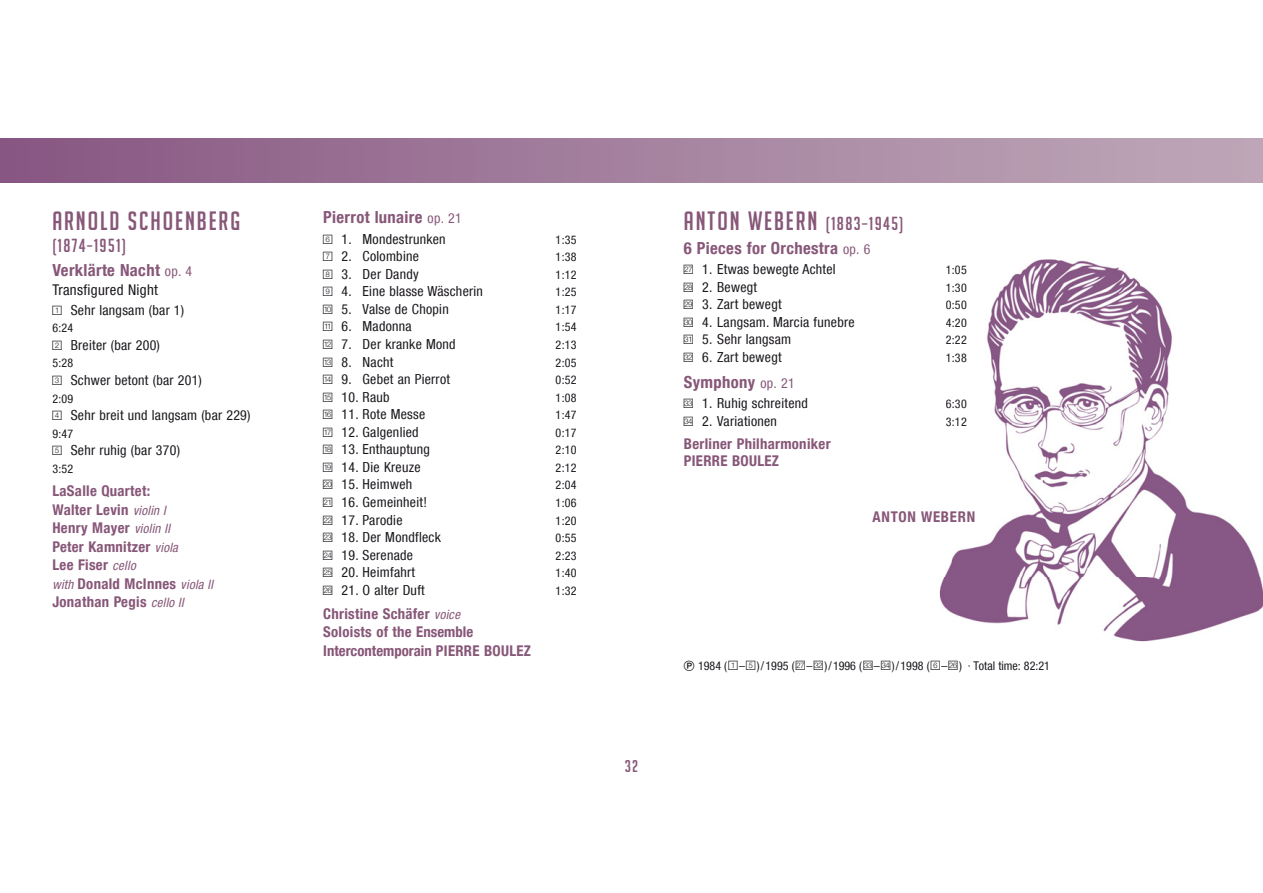
<style>
.page{position:relative;width:1263px;height:893px;background:#fff}
.page>*{position:absolute;margin:0;border:0;box-sizing:border-box;transform-origin:0 0}
.t1{font:25.95px "Big Noodle Titling";letter-spacing:.075em;color:#875778}
.t2{font:18.45px "Big Noodle Titling";letter-spacing:.075em;color:#875778}
.t3{font:700 condensed 16.65px "Helvetica Neue LT Com";letter-spacing:.02em;color:#875778}
.t4{font:16.65px "Big Noodle Titling";color:#875778}
.t5{font:700 condensed 14.85px/18.5px "Helvetica Neue LT Com";letter-spacing:.02em;color:#875778}
.t6{font:condensed 14.85px "Helvetica Neue LT Com";letter-spacing:.02em;color:#1a171c}
.t7{font:700 condensed 14.85px "Helvetica Neue LT Com";letter-spacing:.05em;color:#875778}
.t8{font:condensed 13.8px/17.5px "Helvetica Neue LT Com";letter-spacing:.02em;color:#1a171c}
.t9{font:condensed 12px/17.5px "Helvetica Neue LT Com";letter-spacing:.02em;color:#1a171c;text-align:justify}
.t10{font:condensed 12px "Helvetica Neue LT Com";color:#1a171c}
.s1{font-weight:400;font-size:13.8px}
.s2{font-family:"Grammophon No 2";font-stretch:normal}
.s3{font-weight:400;font-style:italic;font-size:12.9px}
.s4{font-size:18.45px}
.s5{font-family:"Deutsche Bahn AG Three";font-stretch:normal}
.s6{font-family:"Grammophon No 2";font-stretch:normal;font-size:13.8px}
</style>
<div class="page">
<div style="left:0;top:138px;width:1263px;height:45px;background:linear-gradient(to right,#885783,#c0aaba)"></div>
<img style="left:940px;top:259px;width:323px;height:382px">
<img style="left:947px;top:266px;width:19px;height:8px">
<img style="left:947px;top:283px;width:19px;height:9px">
<img style="left:946px;top:301px;width:20px;height:8px">
<img style="left:946px;top:318px;width:20px;height:9px">
<img style="left:946px;top:336px;width:20px;height:8px">
<img style="left:947px;top:353px;width:19px;height:9px">
<img style="left:946px;top:400px;width:20px;height:9px">
<img style="left:946px;top:417px;width:20px;height:9px">
<h1 class="t1" style="left:52px;top:207px;width:189px">ARNOLD SCHOENBERG</h1>
<h2 class="t2" style="left:52px;top:236px;width:75px">(1874–1951)</h2>
<p class="t3" style="left:52px;top:264px;width:141px">Verklärte Nacht <span class="s1">op. 4</span></p>
<p class="t6" style="left:52px;top:284px;width:107px">Transfigured Night</p>
<p class="t8" style="left:52px;top:303px;width:133px"><span class="s2">A</span> Sehr langsam (bar 1)</p>
<p class="t9" style="left:52px;top:321px;width:22px">6:24</p>
<p class="t8" style="left:52px;top:338px;width:109px"><span class="s2">B</span> Breiter (bar 200)</p>
<p class="t9" style="left:52px;top:356px;width:22px">5:28</p>
<p class="t8" style="left:52px;top:373px;width:151px"><span class="s2">C</span> Schwer betont (bar 201)</p>
<p class="t9" style="left:52px;top:391px;width:22px">2:09</p>
<p class="t8" style="left:52px;top:408px;width:200px"><span class="s2">D</span> Sehr breit und langsam (bar 229)</p>
<p class="t9" style="left:52px;top:426px;width:22px">9:47</p>
<p class="t8" style="left:52px;top:443px;width:129px"><span class="s2">E</span> Sehr ruhig (bar 370)</p>
<p class="t9" style="left:52px;top:461px;width:22px">3:52</p>
<p class="t5" style="left:52px;top:484px;width:162px">LaSalle Quartet:<br>Walter Levin <span class="s3">violin I<br></span>Henry Mayer <span class="s3">violin II<br></span>Peter Kamnitzer <span class="s3">viola<br></span>Lee Fiser <span class="s3">cello<br>with</span> Donald McInnes <span class="s3">viola II<br></span>Jonathan Pegis <span class="s3">cello II</span></p>
<p class="t3" style="left:323px;top:212px;width:140px">Pierrot lunaire <span class="s1">op. 21</span></p>
<p class="t8" style="left:323px;top:232px;width:124px"><span class="s2">F</span> 1. Mondestrunken</p>
<p class="t9" style="left:556px;top:232px;width:22px">1:35</p>
<p class="t8" style="left:323px;top:249px;width:97px"><span class="s2">G</span> 2. Colombine</p>
<p class="t9" style="left:556px;top:250px;width:22px">1:38</p>
<p class="t8" style="left:323px;top:267px;width:97px"><span class="s2">H</span> 3. Der Dandy</p>
<p class="t9" style="left:556px;top:267px;width:22px">1:12</p>
<p class="t8" style="left:323px;top:285px;width:161px"><span class="s2">I</span> 4. Eine blasse Wäscherin</p>
<p class="t9" style="left:556px;top:285px;width:22px">1:25</p>
<p class="t8" style="left:323px;top:302px;width:127px"><span class="s2">J</span> 5. Valse de Chopin</p>
<p class="t9" style="left:556px;top:302px;width:22px">1:17</p>
<p class="t8" style="left:323px;top:320px;width:90px"><span class="s2">K</span> 6. Madonna</p>
<p class="t9" style="left:556px;top:320px;width:22px">1:54</p>
<p class="t8" style="left:323px;top:337px;width:134px"><span class="s2">L</span> 7. Der kranke Mond</p>
<p class="t9" style="left:556px;top:338px;width:22px">2:13</p>
<p class="t8" style="left:323px;top:355px;width:72px"><span class="s2">M</span> 8. Nacht</p>
<p class="t9" style="left:556px;top:355px;width:22px">2:05</p>
<p class="t8" style="left:323px;top:372px;width:128px"><span class="s2">N</span> 9. Gebet an Pierrot</p>
<p class="t9" style="left:556px;top:373px;width:22px">0:52</p>
<p class="t8" style="left:323px;top:390px;width:68px"><span class="s2">O</span> 10. Raub</p>
<p class="t9" style="left:556px;top:390px;width:22px">1:08</p>
<p class="t8" style="left:323px;top:407px;width:103px"><span class="s2">P</span> 11. Rote Messe</p>
<p class="t9" style="left:556px;top:408px;width:22px">1:47</p>
<p class="t8" style="left:323px;top:425px;width:97px"><span class="s2">Q</span> 12. Galgenlied</p>
<p class="t9" style="left:556px;top:425px;width:22px">0:17</p>
<p class="t8" style="left:323px;top:443px;width:108px"><span class="s2">R</span> 13. Enthauptung</p>
<p class="t9" style="left:556px;top:443px;width:22px">2:10</p>
<p class="t8" style="left:323px;top:460px;width:99px"><span class="s2">S</span> 14. Die Kreuze</p>
<p class="t9" style="left:556px;top:461px;width:22px">2:12</p>
<p class="t8" style="left:323px;top:478px;width:90px"><span class="s2">T</span> 15. Heimweh</p>
<p class="t9" style="left:556px;top:478px;width:22px">2:04</p>
<p class="t8" style="left:323px;top:495px;width:105px"><span class="s2">U</span> 16. Gemeinheit!</p>
<p class="t9" style="left:556px;top:496px;width:22px">1:06</p>
<p class="t8" style="left:323px;top:513px;width:81px"><span class="s2">V</span> 17. Parodie</p>
<p class="t9" style="left:556px;top:513px;width:22px">1:20</p>
<p class="t8" style="left:323px;top:530px;width:119px"><span class="s2">W</span> 18. Der Mondfleck</p>
<p class="t9" style="left:556px;top:531px;width:22px">0:55</p>
<p class="t8" style="left:323px;top:548px;width:91px"><span class="s2">X</span> 19. Serenade</p>
<p class="t9" style="left:556px;top:548px;width:22px">2:23</p>
<p class="t8" style="left:323px;top:566px;width:93px"><span class="s2">Y</span> 20. Heimfahrt</p>
<p class="t9" style="left:556px;top:566px;width:22px">1:40</p>
<p class="t8" style="left:323px;top:583px;width:103px"><span class="s2">A</span> 21. O alter Duft</p>
<p class="t9" style="left:556px;top:583px;width:22px">1:32</p>
<p class="t5" style="left:323px;top:606px;width:209px">Christine Schäfer <span class="s3">voice<br></span>Soloists of the Ensemble<br>Intercontemporain PIERRE BOULEZ</p>
<h1 class="t1" style="left:684px;top:207px;width:221px">ANTON WEBERN <span class="s4">(1883–1945)</span></h1>
<p class="t3" style="left:684px;top:242px;width:188px">6 Pieces for Orchestra <span class="s1">op. 6</span></p>
<p class="t8" style="left:684px;top:262px;width:172px"><span class="s2">B</span> 1. Etwas bewegte Achtel<br><span class="s2">C</span> 2. Bewegt<br><span class="s2">D</span> 3. Zart bewegt<br><span class="s2">E</span> 4. Langsam. Marcia funebre<br><span class="s2">F</span> 5. Sehr langsam<br><span class="s2">G</span> 6. Zart bewegt</p>
<p class="t3" style="left:684px;top:376px;width:112px">Symphony <span class="s1">op. 21</span></p>
<p class="t8" style="left:684px;top:397px;width:126px"><span class="s2">H</span> 1. Ruhig schreitend<br><span class="s2">I</span> 2. Variationen</p>
<p class="t5" style="left:684px;top:437px;width:148px;line-height:17.5px">Berliner Philharmoniker<br>PIERRE BOULEZ</p>
<p class="t9" style="left:946px;top:263px;width:22px">1:05<br>1:30<br>0:50<br>4:20<br>2:22<br>1:38</p>
<p class="t9" style="left:946px;top:397px;width:22px">6:30<br>3:12</p>
<p class="t7" style="left:872px;top:511px;width:104px">ANTON WEBERN</p>
<p class="t4" style="left:625px;top:757px;width:15px">32</p>
<p class="t10" style="left:683px;top:661px;width:368px"><span class="s5">-</span> 1984 (<span class="s6">A</span>–<span class="s6">E</span>)/1995 (<span class="s6">B</span>–<span class="s6">G</span>)/1996 (<span class="s6">H</span>–<span class="s6">I</span>)/1998 (<span class="s6">F</span>–<span class="s6">A</span>) · Total time: 82:21</p>
</div>
